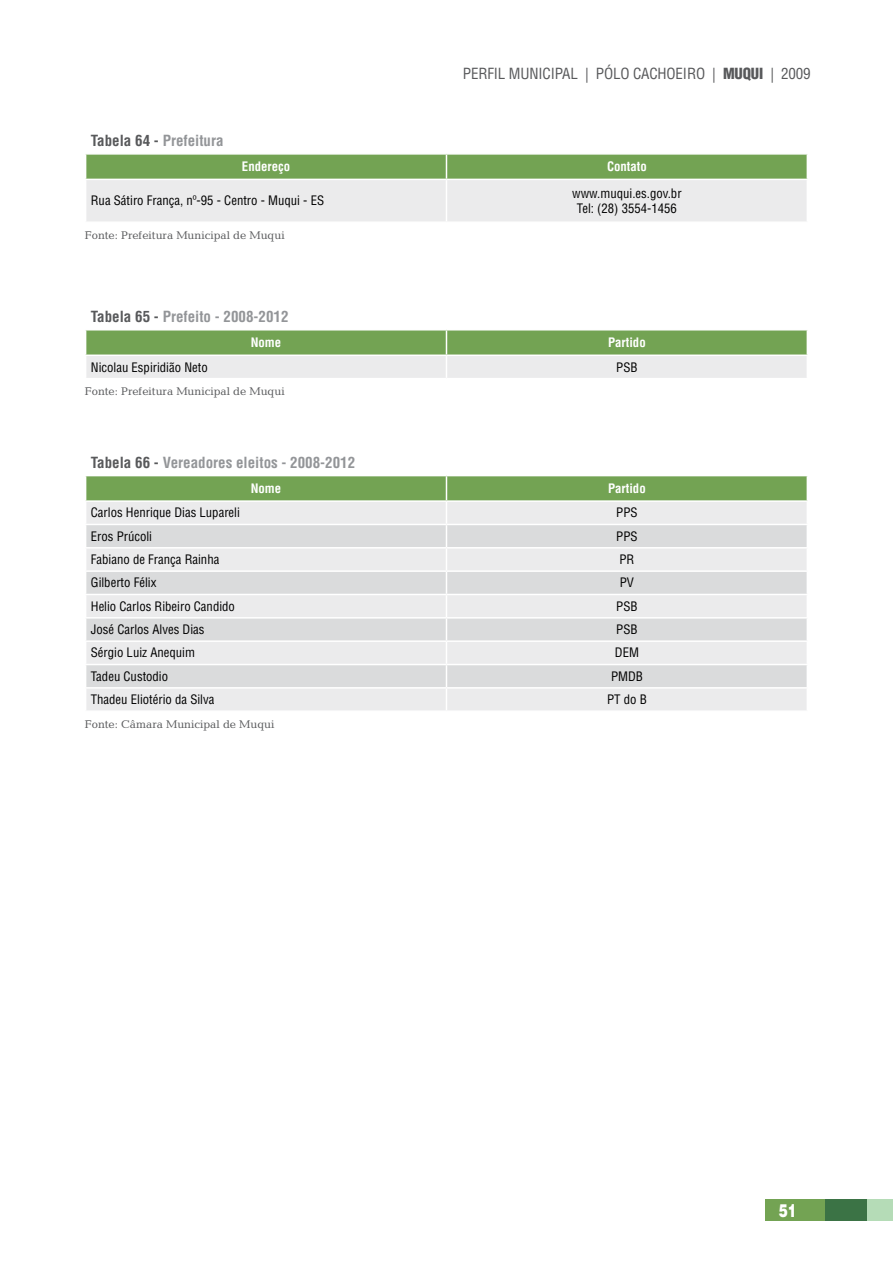
<style>
.page{position:relative;width:893px;height:1276px;background:#fff}
.page>*{position:absolute;margin:0;border:0;box-sizing:border-box;transform-origin:0 0}
.t1{font:900 18px "Helvetica LT Std";color:#fff;scale:.75 1}
.t2{font:700 condensed 15px "Helvetica LT Std";color:#939598}
.t3{font:condensed 15px "Helvetica LT Std";letter-spacing:-.01em;color:#58595b}
.t4{font:900 condensed 15px "Helvetica LT Std";color:#58595b}
.t5{font:condensed 12.75px/15.3px "Helvetica LT Std";color:#000;text-align:center}
.t6{font:700 condensed 12.75px "Helvetica LT Std";color:#fff}
.t7{font:11.25px "Candida Std";color:#58595b}
.s1{color:#58595b}
.s2{font-weight:400}
</style>
<div class="page">
<div style="left:766px;top:1199px;width:59px;height:21px;background:#73a353"></div>
<div style="left:825px;top:1199px;width:42px;height:21px;background:#3b7345"></div>
<div style="left:867px;top:1199px;width:26px;height:21px;background:#b5dcb7"></div>
<svg style="left:85px;top:154px;width:723px;height:67px;background:#bfd1b4"></svg>
<hr style="left:85px;top:179px;width:361px;height:1px;background:#fff">
<hr style="left:85px;top:180px;width:1px;height:41px;background:#fff">
<hr style="left:446px;top:179px;width:362px;height:1px;background:#fff">
<hr style="left:446px;top:180px;width:1px;height:41px;background:#fff">
<hr style="left:807px;top:180px;width:1px;height:41px;background:#fff">
<svg style="left:85px;top:329px;width:723px;height:49px;background:#b1c9a2"></svg>
<svg style="left:85px;top:475px;width:723px;height:235px;background:#d9dfd7"></svg>
<hr style="left:446px;top:687px;width:362px;height:1px;background:#fff">
<p class="t2" style="left:91px;top:132px;width:134px"><span class="s1">Tabela 64 -</span> Prefeitura</p>
<p class="t3" style="left:463px;top:64px;width:213px">PERFIL MUNICIPAL | pólo cachoeiro</p>
<p class="t4" style="left:712px;top:64px;width:20px"><span class="s2">|</span> MUQUI</p>
<p class="t3" style="left:770px;top:64px;width:42px">| 2009</p>
<p class="t6" style="left:242px;top:159px;width:50px">Endereço</p>
<p class="t6" style="left:607px;top:159px;width:41px">Contato</p>
<p class="t5" style="left:91px;top:193px;width:235px">Rua Sátiro França, nº-95 - Centro - Muqui - ES</p>
<p class="t5" style="left:572px;top:185px;width:111px">www.muqui.es.gov.br<br>Tel: (28) 3554-1456</p>
<p class="t7" style="left:85px;top:229px;width:201px">Fonte: Prefeitura Municipal de Muqui</p>
<p class="t2" style="left:91px;top:307px;width:199px"><span class="s1">Tabela 65 -</span> Prefeito - 2008-2012</p>
<p class="t6" style="left:251px;top:334px;width:32px">Nome</p>
<p class="t6" style="left:608px;top:334px;width:39px">Partido</p>
<p class="t5" style="left:91px;top:359px;width:118px">Nicolau Espiridião Neto</p>
<p class="t5" style="left:616px;top:359px;width:23px">PSB</p>
<p class="t7" style="left:85px;top:385px;width:201px">Fonte: Prefeitura Municipal de Muqui</p>
<p class="t2" style="left:91px;top:453px;width:266px"><span class="s1">Tabela 66 -</span> Vereadores eleitos - 2008-2012</p>
<p class="t6" style="left:251px;top:480px;width:32px">Nome</p>
<p class="t6" style="left:608px;top:480px;width:39px">Partido</p>
<p class="t5" style="left:91px;top:505px;width:151px">Carlos Henrique Dias Lupareli</p>
<p class="t5" style="left:616px;top:505px;width:23px">PPS</p>
<p class="t5" style="left:91px;top:528px;width:63px">Eros Prúcoli</p>
<p class="t5" style="left:616px;top:528px;width:23px">PPS</p>
<p class="t5" style="left:91px;top:552px;width:130px">Fabiano de França Rainha</p>
<p class="t5" style="left:619px;top:552px;width:16px">PR</p>
<p class="t5" style="left:91px;top:575px;width:67px">Gilberto Félix</p>
<p class="t5" style="left:620px;top:575px;width:16px">PV</p>
<p class="t5" style="left:91px;top:598px;width:146px">Helio Carlos Ribeiro Candido</p>
<p class="t5" style="left:616px;top:598px;width:23px">PSB</p>
<p class="t5" style="left:91px;top:622px;width:115px">José Carlos Alves Dias</p>
<p class="t5" style="left:616px;top:622px;width:23px">PSB</p>
<p class="t5" style="left:91px;top:645px;width:106px">Sérgio Luiz Anequim</p>
<p class="t5" style="left:615px;top:645px;width:26px">DEM</p>
<p class="t5" style="left:91px;top:668px;width:79px">Tadeu Custodio</p>
<p class="t5" style="left:611px;top:668px;width:33px">PMDB</p>
<p class="t5" style="left:91px;top:691px;width:125px">Thadeu Eliotério da Silva</p>
<p class="t5" style="left:607px;top:691px;width:41px">PT do B</p>
<p class="t7" style="left:85px;top:718px;width:191px">Fonte: Câmara Municipal de Muqui</p>
<h1 class="t1" style="left:779px;top:1199px;width:26px">51</h1>
</div>
